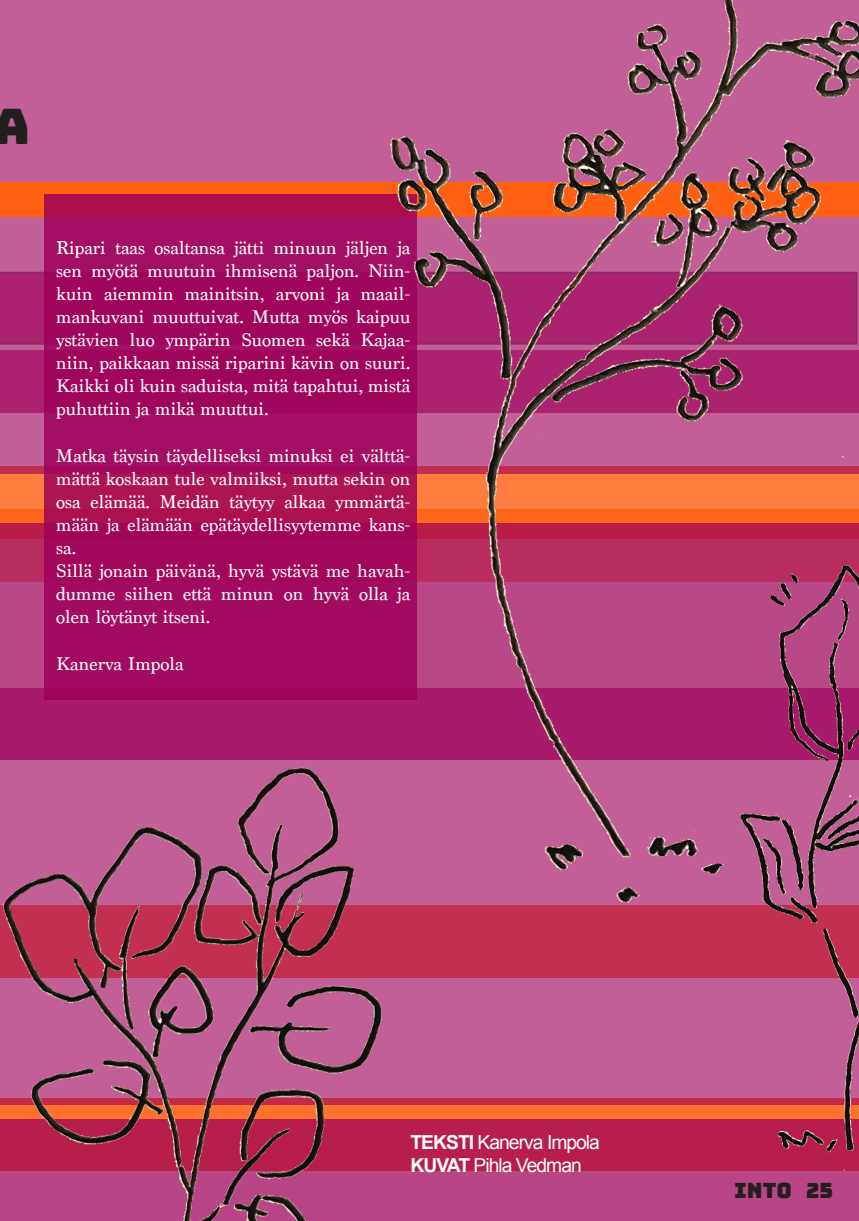
<style>
.page{position:relative;width:859px;height:1221px;background:#fff}
.page>*{position:absolute;margin:0;border:0;box-sizing:border-box;transform-origin:0 0}
.t1{font:49px "Bungee";color:#231f20}
.t2{font:21px "Bungee";color:#231f20}
.leipäteksti{font:19.25px/23.1px "Marion";color:#fff;text-align:justify}
.leipäteksti-2{font:19.25px "Arial";letter-spacing:-.05em;color:#fff}
.s1{font-weight:700}
</style>
<div class="page">
<div style="left:0;top:182px;width:858px;height:34px;background:#ff6012"></div>
<svg style="left:0;top:474px;width:44px;height:49px;background:#ff7634"></svg>
<div style="left:472px;top:1104px;width:145px;height:15px;background:#ff712c"></div>
<svg style="left:472px;top:1119px;width:386px;height:101px;background:#b8346d"></svg>
<div style="left:0;top:883px;width:858px;height:221px;background:#c25f96"></div>
<svg style="left:0;top:523px;width:230px;height:197px;background:#b12e71"></svg>
<svg style="left:0;top:412px;width:44px;height:62px;background:#c1578c"></svg>
<svg style="left:0;top:216px;width:44px;height:196px;background:#b1357a"></svg>
<div style="left:0;top:0;width:858px;height:182px;background:#c25f96"></div>
<svg style="left:44px;top:194px;width:186px;height:506px;background:#a30a5c"></svg>
<img style="left:0;top:720px;width:472px;height:500px">
<img style="left:230px;top:0;width:628px;height:998px">
<img style="left:617px;top:508px;width:241px;height:698px">
<h1 class="t1" style="left:-5px;top:98px;width:37px">A</h1>
<p class="leipäteksti" style="left:56px;top:236px;width:355px">Ripari taas osaltansa jätti minuun jäljen ja sen myötä muutuin ihmisenä paljon. Niin&shy;kuin aiemmin mainitsin, arvoni ja maail&shy;mankuvani muuttuivat. Mutta myös kaipuu ystävien luo ympärin Suomen sekä Kajaa&shy;niin, paikkaan missä riparini kävin on suuri.<br>Kaikki oli kuin saduista, mitä tapahtui, mistä puhuttiin ja mikä muuttui.</p>
<p class="leipäteksti" style="left:56px;top:444px;width:355px">Matka täysin täydelliseksi minuksi ei välttä&shy;mättä koskaan tule valmiiksi, mutta sekin on osa elämää. Meidän täytyy alkaa ymmärtä&shy;mään ja elämään epätäydellisyytemme kans&shy;sa.</p>
<p class="leipäteksti" style="left:56px;top:559px;width:355px">Sillä jonain päivänä, hyvä ystävä me havah&shy;dumme siihen että minun on hyvä olla ja olen löytänyt itseni.</p>
<p class="leipäteksti" style="left:56px;top:652px;width:129px">Kanerva Impola</p>
<p class="leipäteksti-2" style="left:410px;top:1129px;width:191px"><span class="s1">TEKSTI</span> Kanerva Impola</p>
<p class="leipäteksti-2" style="left:410px;top:1152px;width:173px"><span class="s1">KUVAT</span> Pihla Vedman</p>
<p class="t2" style="left:734px;top:1178px;width:100px">INTO 25</p>
</div>
